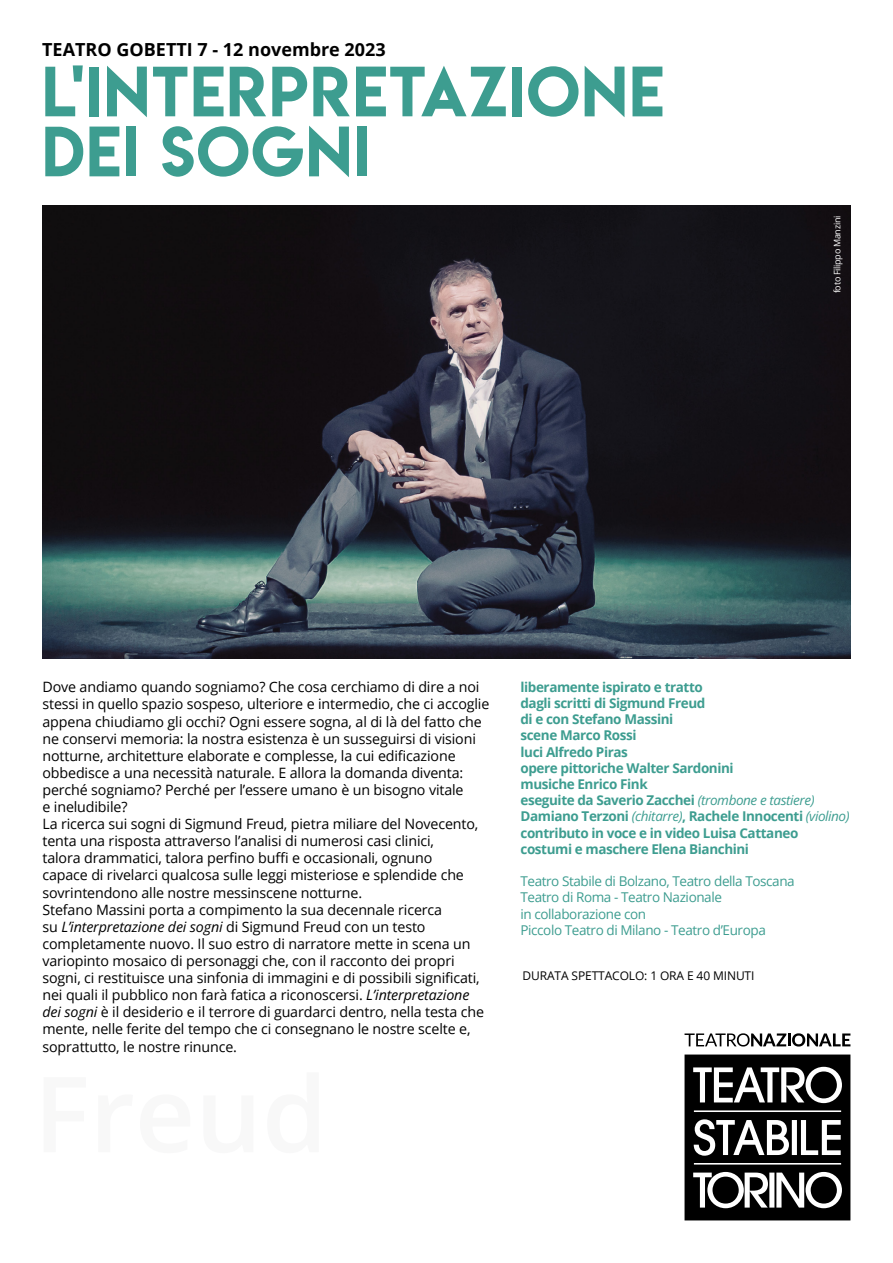
<style>
.page{position:relative;width:893px;height:1263px;background:#fff}
.page>*{position:absolute;margin:0;border:0;box-sizing:border-box;transform-origin:0 0}
.t1{font:63px/60px "Lemon Milk";letter-spacing:.03em;color:#3d9d90}
.t2{font:700 18px "Open Sans";color:#000}
.t3{font:14.25px/17.1px "Open Sans";letter-spacing:-.01em;color:#000}
.t4{font:700 13.5px/16.2px "Open Sans";letter-spacing:-.03em;color:#3d9d90}
.t5{font:13.5px/16.2px "Open Sans";letter-spacing:-.03em;color:#3d9d90}
.t6{font:12px "Open Sans";letter-spacing:-.01em;color:#000}
.t7{font:9px "Open Sans";letter-spacing:-.03em;color:#fff}
.s1{font-style:italic}
.s2{font-weight:400;font-style:italic}
</style>
<div class="page">
<div style="left:684px;top:1054px;width:166px;height:166px;background:#000"></div>
<svg style="left:693px;top:1067px;width:149px;height:141px"></svg>
<svg style="left:684px;top:1033px;width:166px;height:13px"></svg>
<img style="left:43px;top:205px;width:807px;height:453px">
<p class="t2" style="left:42px;top:37px;width:345px">teatro GOBETTI 7 - 12 novembre 2023</p>
<h1 class="t1" style="left:42px;top:61px;width:623px">L'INTERPRETAZIONE<br>DEI SOGNI</h1>
<p class="t7" style="left:831px;top:293px;width:79px;rotate:-90deg">foto Filippo Manzini</p>
<p class="t3" style="left:43px;top:678px;width:448px">Dove andiamo quando sogniamo? Che cosa cerchiamo di dire a noi stessi in quello spazio sospeso, ulteriore e intermedio, che ci accoglie appena chiudiamo gli occhi? Ogni essere sogna, al di là del fatto che ne conservi memoria: la nostra esistenza è un susseguirsi di visioni notturne, architetture elaborate e complesse, la cui edificazione obbedisce a una necessità naturale. E allora la domanda diventa: perché sogniamo? Perché per l’essere umano è un bisogno vitale<br>e ineludibile?<br>La ricerca sui sogni di Sigmund Freud, pietra miliare del N ovecento, tenta una risposta attraverso l’analisi di numerosi casi clinici,<br>talora drammatici, talora perfino buffi e occasionali, ognuno<br>capace di rivelarci qualcosa sulle leggi misteriose e splendide che sovrintendono alle nostre messinscene notturne.<br>Stefano Massini porta a compimento la sua decennale ricerca<br>su <span class="s1">L’interpretazione dei sogni</span> di Sigmund Freud con un testo completamente nuovo. I l suo estro di narratore mette in scena un variopinto mosaico di personaggi che, con il racconto dei propri sogni, ci restituisce una sinfonia di immagini e di possibili significati, nei quali il pubblico non farà fatica a riconoscersi. <span class="s1">L’interpretazione dei sogni</span> è il desiderio e il terrore di guardarci dentro, nella testa che mente, nelle ferite del tempo che ci consegnano le nostre scelte e, soprattutto, le nostre rinunce.</p>
<p class="t4" style="left:520px;top:678px;width:331px">liberamente ispirato e tratto<br>dagli scritti di Sigmund Freud<br>di e con Stefano Massini<br>scene Marco Rossi<br>luci Alfredo Piras<br>opere pittoriche Walter Sardonini<br>musiche Enrico Fink<br>eseguite da Saverio Zacchei <span class="s2">(trombone e tastiere)<br></span>Damiano Terzoni <span class="s2">(chitarre)</span>, Rachele Innocenti <span class="s2">(violino) </span>contributo in voce e in video Luisa Cattaneo costumi e maschere Elena Bianchini</p>
<p class="t5" style="left:520px;top:873px;width:276px">Teatro Stabile di Bolzano, Teatro della Toscana Teatro di Roma - Teatro N azionale<br>in collaborazione con<br>Piccolo Teatro di M ilano - Teatro d’E uropa</p>
<p class="t6" style="left:523px;top:967px;width:233px">durata spettacolo: 1 ora e 40 minuti</p>
</div>
